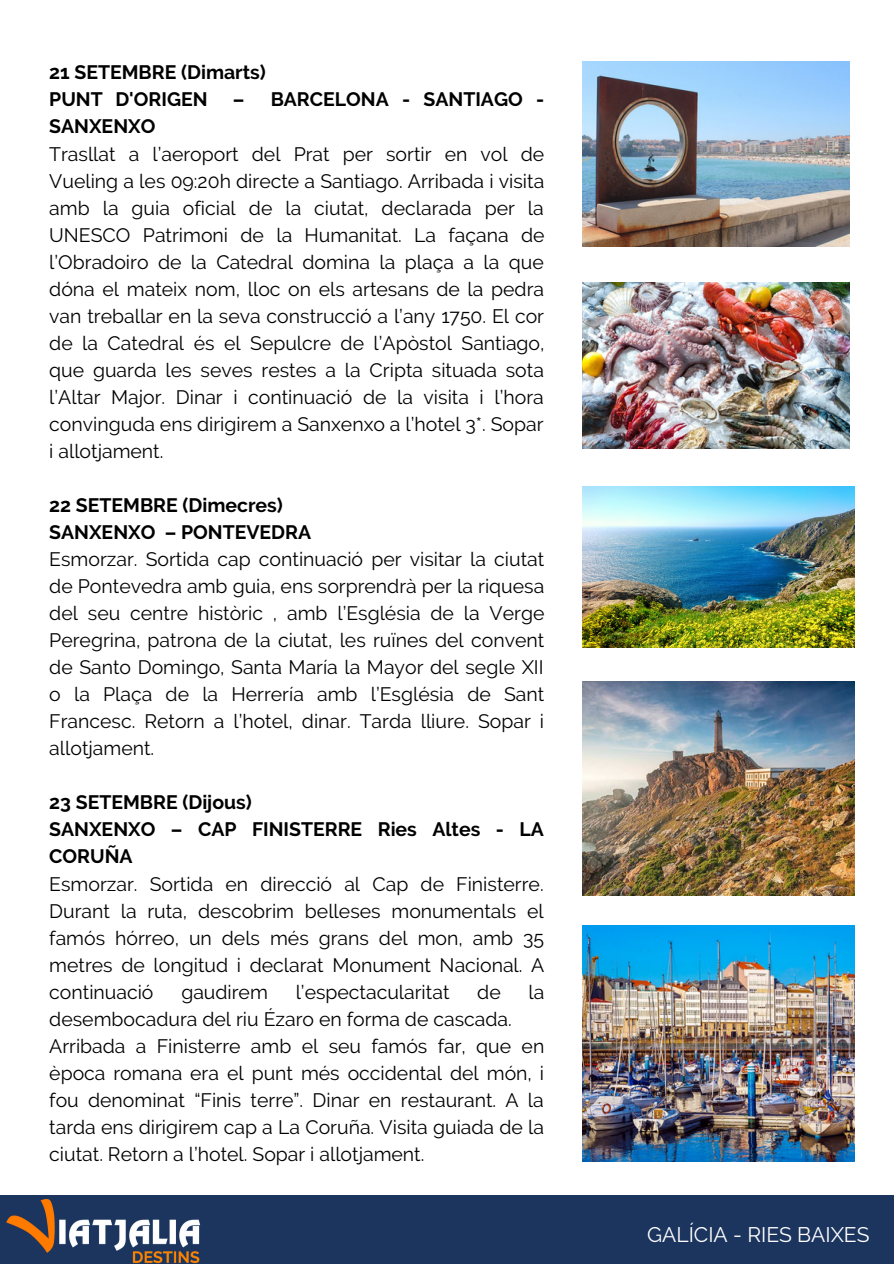
<style>
.page{position:relative;width:894px;height:1264px;background:#fff}
.page>*{position:absolute;margin:0;border:0;box-sizing:border-box;transform-origin:0 0}
.t1{font:21px "Raleway";color:#fff}
.t2{font:19.5px/27px "Raleway";color:#000;text-align:justify}
.t3{font:700 19.5px/27px "Raleway";color:#000}
</style>
<div class="page">
<div style="left:0;top:1194px;width:893px;height:69px;background:#1c355e"></div>
<img style="left:0;top:1194px;width:222px;height:69px">
<img style="left:582px;top:61px;width:266px;height:186px">
<img style="left:582px;top:681px;width:272px;height:214px">
<img style="left:582px;top:486px;width:272px;height:161px">
<img style="left:582px;top:925px;width:272px;height:236px">
<img style="left:582px;top:283px;width:266px;height:165px">
<p class="t3" style="left:49px;top:59px;width:218px">21 SETEMBRE (Dimarts)</p>
<p class="t3" style="left:49px;top:86px;width:160px">PUNT D'ORIGEN</p>
<p class="t3" style="left:233px;top:86px;width:313px">– BARCELONA - SANTIAGO -</p>
<p class="t3" style="left:49px;top:113px;width:108px">SANXENXO</p>
<p class="t2" style="left:49px;top:140px;width:496px">Trasllat a l’aeroport del Prat per sortir en vol de Vueling a les 09:20h directe a Santiago. Arribada i visita amb la guia oficial de la ciutat, declarada per la UNESCO Patrimoni de la Humanitat. La façana de l’Obradoiro de la Catedral domina la plaça a la que dóna el mateix nom, lloc on els artesans de la pedra van treballar en la seva construcció a l’any 1750. El cor de la Catedral és el Sepulcre de l’Apòstol Santiago, que guarda les seves restes a la Cripta situada sota l’Altar Major. Dinar i continuació de la visita i l’hora convinguda ens dirigirem a Sanxenxo a l’hotel 3*. Sopar i allotjament.</p>
<p class="t3" style="left:49px;top:491px;width:235px">22 SETEMBRE (Dimecres)</p>
<p class="t3" style="left:49px;top:518px;width:263px">SANXENXO – PONTEVEDRA</p>
<p class="t2" style="left:49px;top:545px;width:496px">Esmorzar. Sortida cap continuació per visitar la ciutat de Pontevedra amb guia, ens sorprendrà per la riquesa del seu centre històric , amb l’Església de la Verge Peregrina, patrona de la ciutat, les ruïnes del convent de Santo Domingo, Santa María la Mayor del segle XII o la Plaça de la Herrería amb l’Església de Sant Francesc. Retorn a l’hotel, dinar. Tarda lliure. Sopar i allotjament.</p>
<p class="t3" style="left:49px;top:789px;width:204px">23 SETEMBRE (Dijous)</p>
<p class="t3" style="left:49px;top:816px;width:496px">SANXENXO – CAP FINISTERRE Ries Altes - LA<br>CORUÑA</p>
<p class="t2" style="left:49px;top:870px;width:496px">Esmorzar. Sortida en direcció al Cap de Finisterre.<br>Durant la ruta, descobrim belleses monumentals el famós hórreo, un dels més grans del mon, amb 35 metres de longitud i declarat Monument Nacional. A continuació</p>
<p class="t2" style="left:181px;top:978px;width:88px">gaudirem</p>
<p class="t2" style="left:295px;top:978px;width:155px">l’espectacularitat</p>
<p class="t2" style="left:477px;top:978px;width:25px">de</p>
<p class="t2" style="left:528px;top:978px;width:17px">la</p>
<p class="t2" style="left:49px;top:1005px;width:464px">desembocadura del riu Ézaro en forma de cascada.</p>
<p class="t2" style="left:49px;top:1032px;width:496px">Arribada a Finisterre amb el seu famós far, que en època romana era el punt més occidental del món, i fou denominat “Finis terre”. Dinar en restaurant. A la tarda ens dirigirem cap a La Coruña. Visita guiada de la ciutat. Retorn a l’hotel. Sopar i allotjament.</p>
<p class="t1" style="left:647px;top:1222px;width:224px">GALÍCIA - RIES BAIXES</p>
</div>
